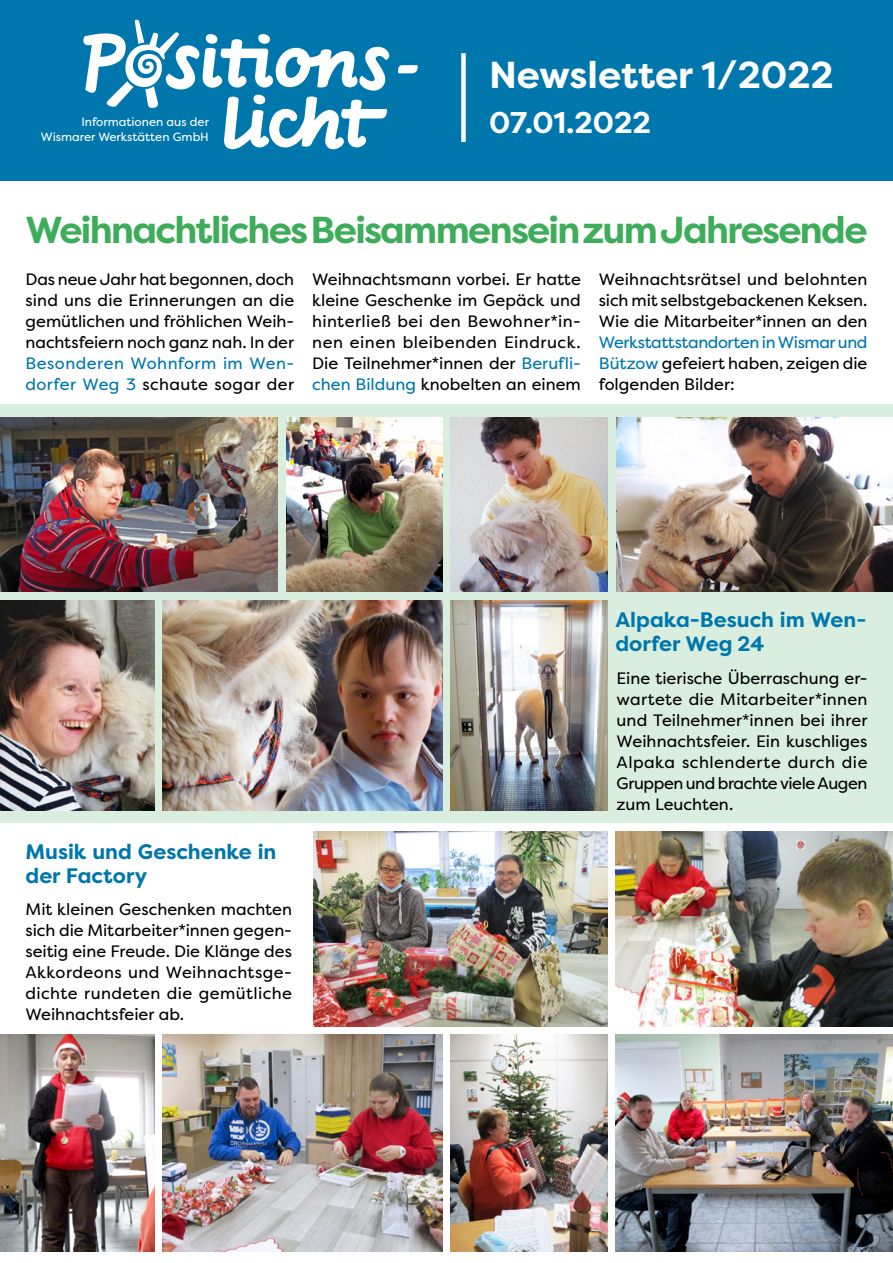
<style>
.page{position:relative;width:893px;height:1263px;background:#fff}
.page>*{position:absolute;margin:0;border:0;box-sizing:border-box;transform-origin:0 0}
.t1{font:700 45px "Filson Pro";letter-spacing:-.005em;color:#fff}
.t2{font:700 37.5px "Filson Pro";letter-spacing:-.045em;color:#3ead5a}
.t3{font:700 37.5px "Filson Pro";color:#fff}
.t4{font:700 30px "Filson Pro";color:#fff}
.t5{font:700 21px/24px "Filson Pro";color:#0077ac}
.t6{font:16.5px/21px "Filson Pro";color:#000;text-align:justify}
.t7{font:16.5px/21px "Filson Pro";letter-spacing:.025em;color:#0077ac}
.t8{font:12px "Filson Pro";color:#fff}
.s1{color:#000}
.s2{color:#0077ac}
</style>
<div class="page">
<div style="left:0;top:404px;width:893px;height:418px;background:#d9eede"></div>
<img style="left:0;top:418px;width:278px;height:174px">
<img style="left:616px;top:1035px;width:277px;height:216px">
<img style="left:286px;top:418px;width:156px;height:174px">
<img style="left:313px;top:831px;width:294px;height:195px">
<img style="left:616px;top:418px;width:277px;height:174px">
<img style="left:615px;top:831px;width:278px;height:195px">
<img style="left:0;top:600px;width:154px;height:210px">
<img style="left:0;top:1035px;width:154px;height:216px">
<img style="left:163px;top:600px;width:279px;height:210px">
<img style="left:163px;top:1035px;width:279px;height:216px">
<img style="left:451px;top:418px;width:156px;height:174px">
<img style="left:451px;top:600px;width:156px;height:210px">
<img style="left:451px;top:1035px;width:156px;height:216px">
<div style="left:0;top:0;width:893px;height:180px;background:#0077ac"></div>
<svg style="left:398px;top:65px;width:20px;height:8px"></svg>
<svg style="left:83px;top:19px;width:307px;height:130px"></svg>
<div style="left:461px;top:53px;width:5px;height:89px;background:#fff"></div>
<h1 class="t1" style="left:518px;top:38px;width:247px">Newsletter</h1>
<h2 class="t3" style="left:489px;top:52px;width:346px">Newsletter 1/2022</h2>
<p class="t8" style="left:81px;top:114px;width:129px">Informationen aus der</p>
<h3 class="t4" style="left:489px;top:104px;width:164px">07.01.2022</h3>
<p class="t8" style="left:41px;top:129px;width:169px">Wismarer Werkstätten GmbH</p>
<h2 class="t2" style="left:26px;top:206px;width:843px">Weihnachtliches Beisammensein zum Jahresende</h2>
<p class="t6" style="left:26px;top:268px;width:270px">Das neue Jahr hat begonnen, doch sind uns die Erinnerungen an die gemütlichen und fröhlichen Weih&shy;nachtsfeiern noch ganz nah. In der</p>
<p class="t7" style="left:26px;top:353px;width:270px">Besonderen Wohnform im Wen&shy;dorfer Weg 3 <span class="s1">schaute sogar der</span></p>
<p class="t6" style="left:312px;top:269px;width:270px">Weihnachtsmann vorbei. Er hatte kleine Geschenke im Gepäck und hinterließ bei den Bewohner*in&shy;nen einen bleibenden Eindruck.<br>Die Teilnehmer*innen der <span class="s2">Berufli&shy;chen Bildung</span> knobelten an einem</p>
<p class="t6" style="left:599px;top:269px;width:270px">Weihnachtsrätsel und belohnten sich mit selbstgebackenen Keksen.<br>Wie die Mitarbeiter*innen an den</p>
<p class="t6" style="left:599px;top:332px;width:270px"><span class="s2">Werkstattstandorten in Wismar und Bützow</span> gefeiert haben, zeigen die folgenden Bilder:</p>
<p class="t5" style="left:615px;top:608px;width:252px">Alpaka-Besuch im Wen&shy;dorfer Weg 24</p>
<p class="t5" style="left:26px;top:840px;width:252px">Musik und Geschenke in der Factory</p>
<p class="t6" style="left:26px;top:899px;width:268px">Mit kleinen Geschenken machten sich die Mitarbeiter*innen gegen&shy;seitig eine Freude. Die Klänge des Akkordeons und Weihnachtsge&shy;dichte rundeten die gemütliche Weihnachtsfeier ab.</p>
<p class="t6" style="left:617px;top:668px;width:252px">Eine tierische Überraschung er&shy;wartete die Mitarbeiter*innen und Teilnehmer*innen bei ihrer Weihnachtsfeier. Ein kuschliges Alpaka schlenderte durch die Gruppen und brachte viele Augen zum Leuchten.</p>
</div>
